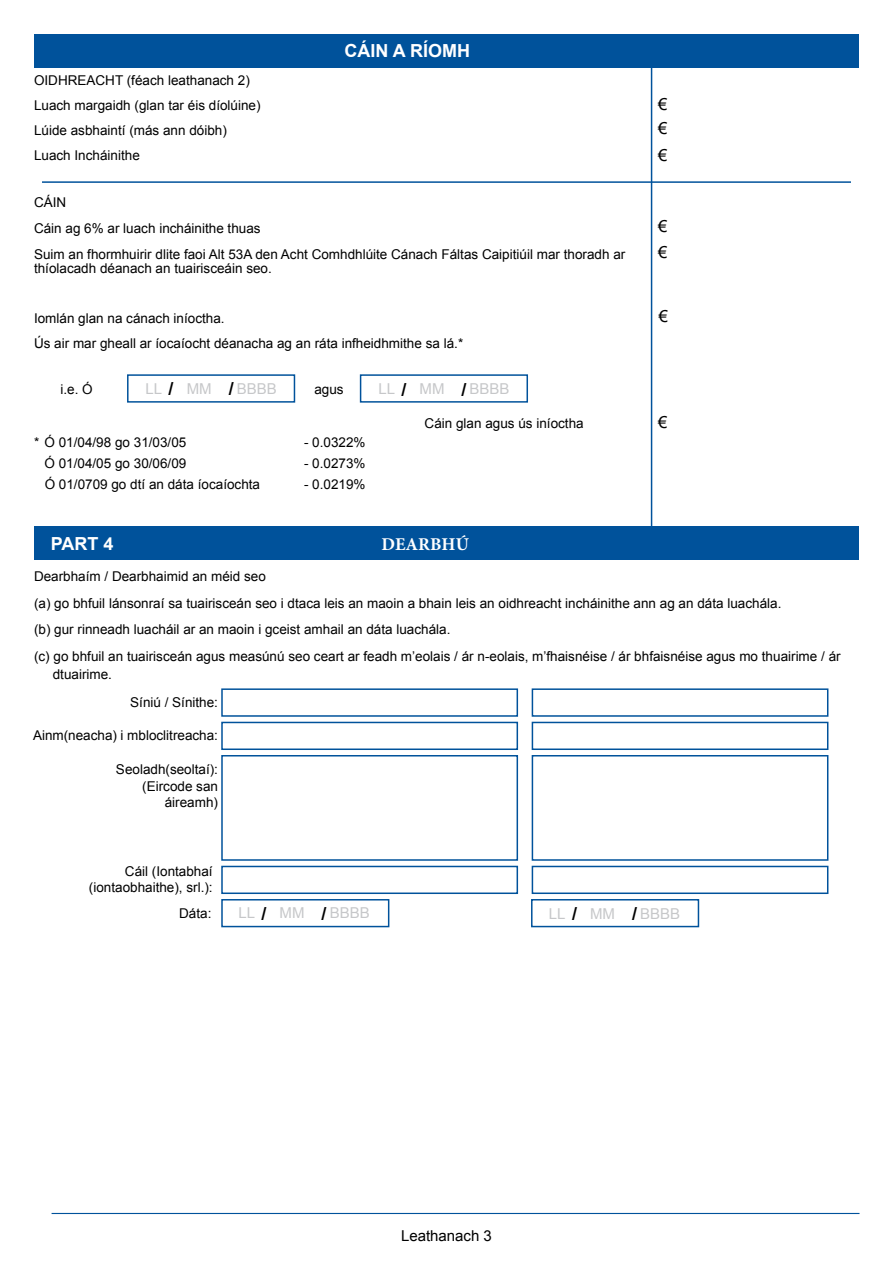
<style>
.page{position:relative;width:893px;height:1263px;background:#fff}
.page>*{position:absolute;margin:0;border:0;box-sizing:border-box;transform-origin:0 0}
.t1{font:700 18px "Arial";color:#fff}
.t2{font:700 18px "Arial";color:#000}
.t3{font:700 18px "Minion Pro";color:#fff}
.t4{font:16.5px/24.5px "Arial";color:#000}
.t5{font:15px "Arial";color:#c6c7c9}
.t6{font:15px "Arial";color:#000}
.t7{font:13.5px/24.8px "Arial";color:#000}
</style>
<div class="page">
<hr style="left:52px;top:1213px;width:807px;height:1px;background:#00529b">
<div style="left:34px;top:34px;width:825px;height:34px;background:#00529b"></div>
<hr style="left:651px;top:57px;width:1px;height:473px;background:#00529b">
<hr style="left:42px;top:181px;width:809px;height:2px;background:#00529b">
<div style="left:127px;top:374px;width:168px;height:29px;border:2px solid #00529b"></div>
<div style="left:360px;top:374px;width:168px;height:29px;border:2px solid #00529b"></div>
<div style="left:34px;top:527px;width:825px;height:33px;background:#00529b"></div>
<div style="left:221px;top:899px;width:168px;height:28px;border:2px solid #00529b"></div>
<div style="left:221px;top:688px;width:297px;height:29px;border:2px solid #00529b"></div>
<div style="left:221px;top:722px;width:297px;height:28px;border:2px solid #00529b"></div>
<div style="left:532px;top:688px;width:296px;height:29px;border:2px solid #00529b"></div>
<div style="left:532px;top:722px;width:296px;height:28px;border:2px solid #00529b"></div>
<div style="left:221px;top:755px;width:297px;height:106px;border:2px solid #00529b"></div>
<div style="left:532px;top:755px;width:296px;height:106px;border:2px solid #00529b"></div>
<div style="left:221px;top:866px;width:297px;height:28px;border:2px solid #00529b"></div>
<div style="left:532px;top:866px;width:296px;height:28px;border:2px solid #00529b"></div>
<div style="left:531px;top:899px;width:168px;height:28px;border:2px solid #00529b"></div>
<h1 class="t1" style="left:345px;top:39px;width:127px">CÁIN A RÍOMH</h1>
<p class="t7" style="left:34px;top:68px;width:228px">OIDHREACHT (féach leathanach 2)<br>Luach margaidh (glan tar éis díolúine)<br>Lúide asbhaintí (más ann dóibh)<br>Luach Incháinithe</p>
<p class="t7" style="left:34px;top:189px;width:593px;line-height:26.2px">CÁIN<br>Cáin ag 6% ar luach incháinithe thuas<br>Suim an fhormhuirir dlite faoi Alt 53A den Acht Comhdhlúite Cánach Fáltas Caipitiúil mar thoradh ar</p>
<p class="t7" style="left:34px;top:256px;width:239px">thíolacadh déanach an tuairisceáin seo.</p>
<p class="t4" style="left:658px;top:92px;width:11px">€ €</p>
<p class="t4" style="left:658px;top:143px;width:11px">€</p>
<p class="t4" style="left:658px;top:214px;width:11px">€</p>
<p class="t4" style="left:658px;top:240px;width:11px">€</p>
<p class="t4" style="left:659px;top:304px;width:11px">€</p>
<p class="t7" style="left:34px;top:305px;width:431px">Iomlán glan na cánach iníoctha.<br>Ús air mar gheall ar íocaíocht déanacha ag an ráta infheidhmithe sa lá.*</p>
<p class="t7" style="left:61px;top:377px;width:34px">i.e. Ó</p>
<p class="t7" style="left:314px;top:377px;width:31px">agus</p>
<p class="t7" style="left:425px;top:411px;width:161px">Cáin glan agus ús iníoctha</p>
<p class="t4" style="left:658px;top:410px;width:11px">€</p>
<p class="t7" style="left:34px;top:430px;width:154px">* Ó 01/04/98 go 31/03/05</p>
<p class="t7" style="left:304px;top:430px;width:63px">- 0.0322%</p>
<p class="t7" style="left:45px;top:451px;width:143px">Ó 01/04/05 go 30/06/09</p>
<p class="t7" style="left:304px;top:451px;width:63px">- 0.0273%</p>
<p class="t7" style="left:45px;top:472px;width:217px">Ó 01/0709 go dtí an dáta íocaíochta</p>
<p class="t7" style="left:304px;top:472px;width:63px">- 0.0219%</p>
<h1 class="t2" style="left:169px;top:377px;width:7px">/</h1>
<h1 class="t2" style="left:229px;top:377px;width:7px">/</h1>
<p class="t5" style="left:378px;top:379px;width:18px">LL</p>
<p class="t5" style="left:419px;top:379px;width:26px">MM</p>
<p class="t5" style="left:469px;top:379px;width:42px">BBBB</p>
<h1 class="t2" style="left:401px;top:378px;width:7px">/</h1>
<h1 class="t2" style="left:461px;top:378px;width:7px">/</h1>
<p class="t5" style="left:146px;top:378px;width:18px">LL</p>
<p class="t5" style="left:187px;top:378px;width:26px">MM</p>
<p class="t5" style="left:237px;top:378px;width:42px">BBBB</p>
<h1 class="t3" style="left:382px;top:532px;width:89px">DEARBHÚ</h1>
<p class="t7" style="left:34px;top:563px;width:808px;line-height:26.5px">Dearbhaím / Dearbhaimid an méid seo<br>(a) go bhfuil lánsonraí sa tuairisceán seo i dtaca leis an maoin a bhain leis an oidhreacht incháinithe ann ag an dáta luachála.<br>(b) gur rinneadh luacháil ar an maoin i gceist amhail an dáta luachála.<br>(c) go bhfuil an tuairisceán agus measúnú seo ceart ar feadh m’eolais / ár n-eolais, m’fhaisnéise / ár bhfaisnéise agus mo thuairime / ár</p>
<p class="t7" style="left:53px;top:662px;width:61px">dtuairime.</p>
<p class="t7" style="left:130px;top:690px;width:89px">Síniú / Sínithe:</p>
<p class="t7" style="left:33px;top:722px;width:187px">Ainm(neacha) i mbloclitreacha:</p>
<h1 class="t1" style="left:51px;top:532px;width:64px">PART 4</h1>
<p class="t7" style="left:116px;top:761px;width:104px;line-height:16.5px;text-align:right">Seoladh(seoltaí): (Eircode san áireamh)</p>
<p class="t7" style="left:89px;top:863px;width:125px;line-height:16.5px;text-align:right">Cáil (Iontabhaí (iontaobhaithe), srl.):</p>
<p class="t7" style="left:179px;top:901px;width:34px">Dáta:</p>
<h1 class="t2" style="left:262px;top:901px;width:7px">/</h1>
<h1 class="t2" style="left:322px;top:901px;width:7px">/</h1>
<p class="t5" style="left:549px;top:904px;width:18px">LL</p>
<p class="t5" style="left:590px;top:904px;width:26px">MM</p>
<p class="t5" style="left:640px;top:904px;width:42px">BBBB</p>
<h1 class="t2" style="left:572px;top:902px;width:7px">/</h1>
<h1 class="t2" style="left:632px;top:902px;width:7px">/</h1>
<p class="t5" style="left:238px;top:903px;width:18px">LL</p>
<p class="t5" style="left:280px;top:903px;width:26px">MM</p>
<p class="t5" style="left:330px;top:903px;width:42px">BBBB</p>
<p class="t6" style="left:401px;top:1226px;width:92px">Leathanach 3</p>
</div>
